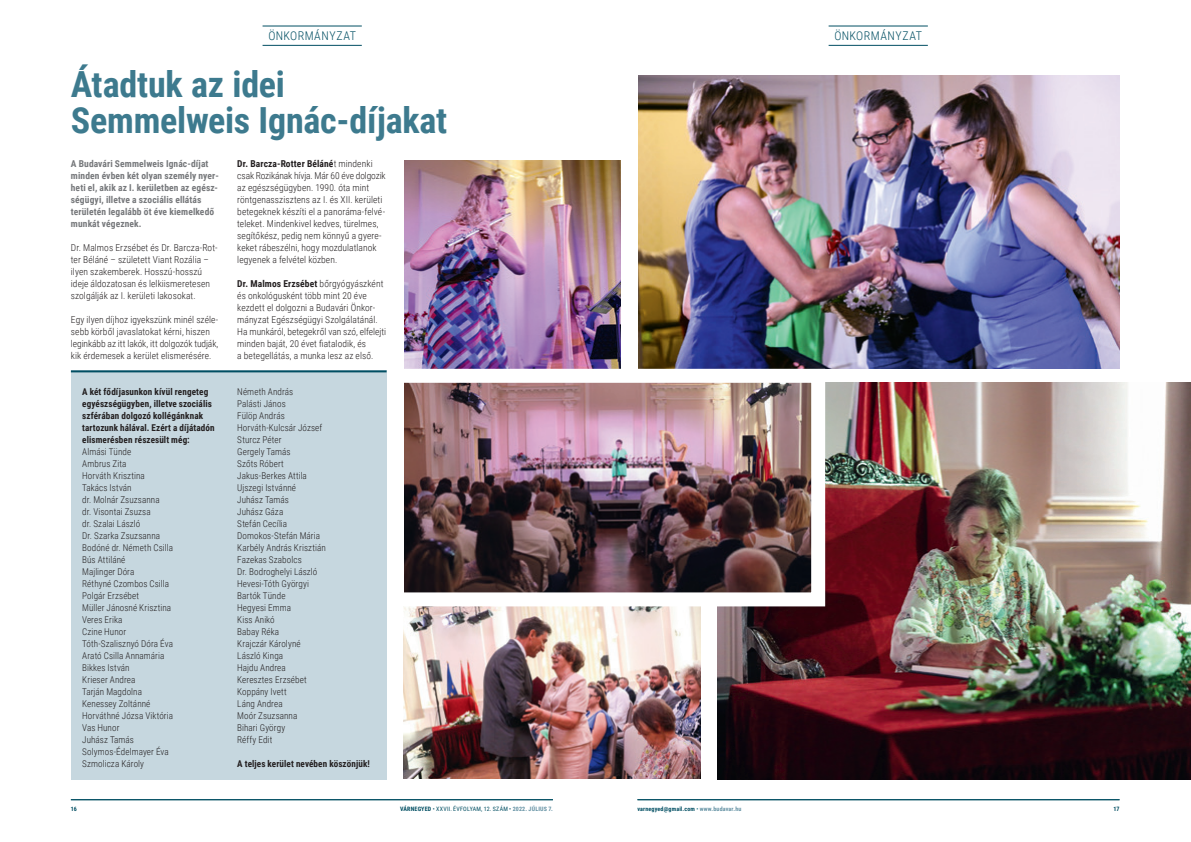
<style>
.page{position:relative;width:1191px;height:842px;background:#fff}
.page>*{position:absolute;margin:0;border:0;box-sizing:border-box;transform-origin:0 0}
.t1{font:700 36px/36px "Roboto Condensed";letter-spacing:-.005em;color:#3d7a8e}
.t2{font:300 12px "Roboto Condensed";letter-spacing:.035em;color:#004e62}
.t3{font:300 9.5px/12px "Roboto Condensed";letter-spacing:.005em;color:#231f20}
.t4{font:700 9.5px/12px "Roboto Condensed";letter-spacing:.01em;color:#76787b}
.t5{font:300 9.4px/12px "Roboto Condensed";letter-spacing:.01em;color:#231f20}
.t6{font:700 9.4px/12px "Roboto Condensed";letter-spacing:.01em;color:#231f20}
.t7{font:6px "Roboto Condensed";letter-spacing:.04em;color:#004e62}
.t8{font:700 6px "Roboto Condensed";letter-spacing:.025em;color:#004e62}
.s1{font-weight:700}
.s2{font-weight:700;color:#6391a3}
.s3{font-weight:400;color:#07667a}
.s4{color:#6391a3}
</style>
<div class="page">
<hr style="left:71px;top:799px;width:482px;height:1px;background:#004e62">
<hr style="left:637px;top:799px;width:482px;height:1px;background:#004e62">
<div style="left:71px;top:370px;width:315px;height:409px;background:#c6d7df"></div>
<hr style="left:71px;top:370px;width:315px;height:2px;background:#004e62">
<img style="left:403px;top:613px;width:297px;height:166px">
<img style="left:717px;top:382px;width:474px;height:398px">
<img style="left:638px;top:75px;width:481px;height:294px">
<img style="left:404px;top:160px;width:216px;height:202px">
<img style="left:383px;top:362px;width:449px;height:251px">
<hr style="left:262px;top:45px;width:100px;height:1px;background:#004e62">
<hr style="left:262px;top:26px;width:100px;height:1px;background:#004e62">
<hr style="left:828px;top:45px;width:100px;height:1px;background:#004e62">
<hr style="left:828px;top:26px;width:100px;height:1px;background:#004e62">
<p class="t2" style="left:268px;top:27px;width:89px">ÖNKORMÁNYZAT</p>
<p class="t2" style="left:834px;top:27px;width:89px">ÖNKORMÁNYZAT</p>
<h1 class="t1" style="left:71px;top:65px;width:378px">Átadtuk az idei<br>Semmelweis Ignác-díjakat</h1>
<p class="t4" style="left:71px;top:157px;width:149px">A Budavári Semmelweis Ignác-díjat minden évben két olyan személy nyer&shy;heti el, akik az I. kerületben az egész&shy;ségügyi, illetve a szociális ellátás területén legalább öt éve kiemelkedő munkát végeznek.</p>
<p class="t3" style="left:71px;top:241px;width:148px">Dr. Malmos Erzsébet és Dr. Barcza-Rot&shy;ter Béláné – született Viant Rozália – ilyen szakemberek. Hosszú-hosszú ideje áldozatosan és lelkiismeretesen szolgálják az I. kerületi lakosokat.</p>
<p class="t3" style="left:71px;top:313px;width:149px">Egy ilyen díjhoz igyekszünk minél széle&shy;sebb körből javaslatokat kérni, hiszen leginkább az itt lakók, itt dolgozók tudják, kik érdemesek a kerület elismerésére.</p>
<p class="t3" style="left:237px;top:157px;width:150px"><span class="s1">Dr. Barcza-Rotter Béláné</span>t mindenki csak Rozikának hívja. Már 60 éve dolgozik az egészségügyben. 1990. óta mint röntgenasszisztens az I. és XII. kerületi betegeknek készíti el a panoráma-felvé&shy;teleket. Mindenkivel kedves, türelmes, segítőkész, pedig nem könnyű a gyere&shy;keket rábeszélni, hogy mozdulatlanok legyenek a felvétel közben.</p>
<p class="t3" style="left:237px;top:277px;width:150px"><span class="s1">Dr. Malmos Erzsébet</span> bőrgyógyászként és onkológusként több mint 20 éve kezdett el dolgozni a Budavári Önkor&shy;mányzat Egészségügyi Szolgálatánál.<br>Ha munkáról, betegekről van szó, elfelejti minden baját, 20 évet fiatalodik, és<br>a betegellátás, a munka lesz az első.</p>
<p class="t6" style="left:82px;top:385px;width:134px">A két fődíjasunkon kívül rengeteg egyészségügyben, illetve szociális szférában dolgozó kollégánknak tartozunk hálával. Ezért a díjátadón elismerésben részesült még:</p>
<p class="t5" style="left:82px;top:445px;width:92px">Almási Tünde<br>Ambrus Zita<br>Horváth Krisztina<br>Takács István<br>dr. Molnár Zsuzsanna<br>dr. Visontai Zsuzsa<br>dr. Szalai László<br>Dr. Szarka Zsuzsanna<br>Bodóné dr. Németh Csilla<br>Bús Attiláné<br>Majlinger Dóra<br>Réthyné Czombos Csilla<br>Polgár Erzsébet<br>Müller Jánosné Krisztina<br>Veres Erika<br>Czine Hunor<br>Tóth-Szalisznyó Dóra Éva<br>Arató Csilla Annamária<br>Bikkes István<br>Krieser Andrea<br>Tarján Magdolna<br>Kenessey Zoltánné<br>Horváthné Józsa Viktória<br>Vas Hunor<br>Juhász Tamás<br>Solymos-Édelmayer Éva<br>Szmolicza Károly</p>
<p class="t5" style="left:237px;top:385px;width:90px">Németh András<br>Palásti János<br>Fülöp András<br>Horváth-Kulcsár József<br>Sturcz Péter<br>Gergely Tamás<br>Szőts Róbert<br>Jakus-Berkes Attila<br>Ujszegi Istvánné<br>Juhász Tamás<br>Juhász Gáza<br>Stefán Cecília<br>Domokos-Stefán Mária<br>Karbély András Krisztián<br>Fazekas Szabolcs<br>Dr. Bodroghelyi László<br>Hevesi-Tóth Györgyi<br>Bartók Tünde<br>Hegyesi Emma<br>Kiss Anikó<br>Babay Réka<br>Krajczár Károlyné<br>László Kinga<br>Hajdu Andrea<br>Keresztes Erzsébet<br>Koppány Ivett<br>Láng Andrea<br>Moór Zsuzsanna<br>Bihari György<br>Réffy Edit</p>
<p class="t6" style="left:237px;top:757px;width:134px">A teljes kerület nevében köszönjük!</p>
<p class="t8" style="left:71px;top:805px;width:7px">16</p>
<p class="t7" style="left:400px;top:805px;width:154px"><span class="s1">VÁRNEGYED</span> • XXVII. ÉVFOLYAM, 12. SZÁM • <span class="s2">2022. JÚLIUS 7.</span></p>
<p class="t8" style="left:637px;top:805px;width:105px">varnegyed@gmail.com <span class="s3">•</span> <span class="s4">www.budavar.hu</span></p>
<p class="t8" style="left:1113px;top:805px;width:7px">17</p>
</div>
